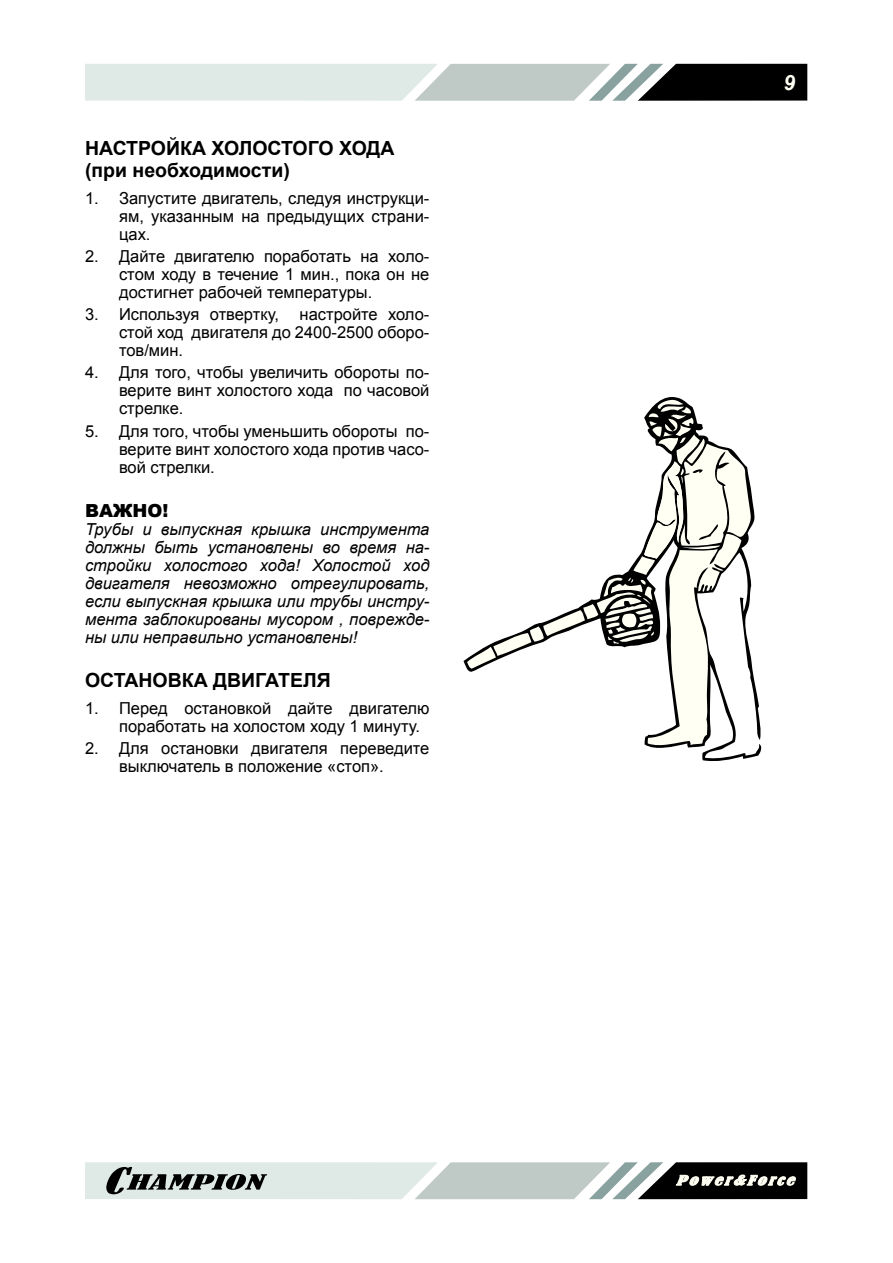
<style>
.page{position:relative;width:893px;height:1263px;background:#fff}
.page>*{position:absolute;margin:0;border:0;box-sizing:border-box;transform-origin:0 0}
.t1{font:italic 700 21px "Arial";color:#fffff4}
.t2{font:700 19.5px/22.5px "Arial";color:#000}
.t3{font:900 18px "Arial";color:#000}
.t4{font:16.5px/18px "Arial";color:#000;text-align:justify}
.t5{font:italic 16.5px/18px "Arial";color:#000;text-align:justify}
</style>
<div class="page">
<svg style="left:85px;top:64px;width:722px;height:37px;background:#a9b2af"></svg>
<svg style="left:85px;top:1162px;width:722px;height:37px;background:#a3aba8"></svg>
<svg style="left:463px;top:397px;width:299px;height:365px"></svg>
<svg style="left:467px;top:399px;width:284px;height:349px"></svg>
<p class="t2" style="left:85px;top:137px;width:311px">НАСТРОЙКА ХОЛОСТОГО ХОДА (при необходимости)</p>
<p class="t4" style="left:119px;top:189px;width:312px;text-indent:-34px">1. Запустите двигатель, следуя инструкци&shy;ям, указанным на предыдущих страни&shy;цах.</p>
<p class="t4" style="left:119px;top:247px;width:312px;text-indent:-34px">2. Дайте двигателю поработать на холо&shy;стом ходу в течение 1 мин., пока он не достигнет рабочей температуры.</p>
<p class="t4" style="left:119px;top:305px;width:312px;text-indent:-34px">3. Используя отвертку, настройте холо&shy;стой ход двигателя до 2400-2500 оборо&shy;тов/мин.</p>
<p class="t4" style="left:119px;top:364px;width:312px;text-indent:-34px">4. Для того, чтобы увеличить обороты по&shy;верите винт холостого хода по часовой стрелке.</p>
<p class="t4" style="left:119px;top:422px;width:312px;text-indent:-34px">5. Для того, чтобы уменьшить обороты по&shy;верите винт холостого хода против часо&shy;вой стрелки.</p>
<p class="t3" style="left:85px;top:498px;width:85px">ВАЖНО!</p>
<p class="t5" style="left:85px;top:521px;width:346px">Трубы и выпускная крышка инструмента должны быть установлены во время на&shy;стройки холостого хода! Холостой ход двигателя невозможно отрегулировать, если выпускная крышка или трубы инстру&shy;мента заблокированы мусором , поврежде&shy;ны или неправильно установлены!</p>
<p class="t2" style="left:85px;top:670px;width:247px">ОСТАНОВКА ДВИГАТЕЛЯ</p>
<p class="t4" style="left:119px;top:699px;width:312px;text-indent:-34px">1. Перед остановкой дайте двигателю поработать на холостом ходу 1 минуту.</p>
<p class="t4" style="left:119px;top:739px;width:312px;text-indent:-34px">2. Для остановки двигателя переведите выключатель в положение «стоп».</p>
<p class="t1" style="left:783px;top:70px;width:13px">9</p>
</div>
